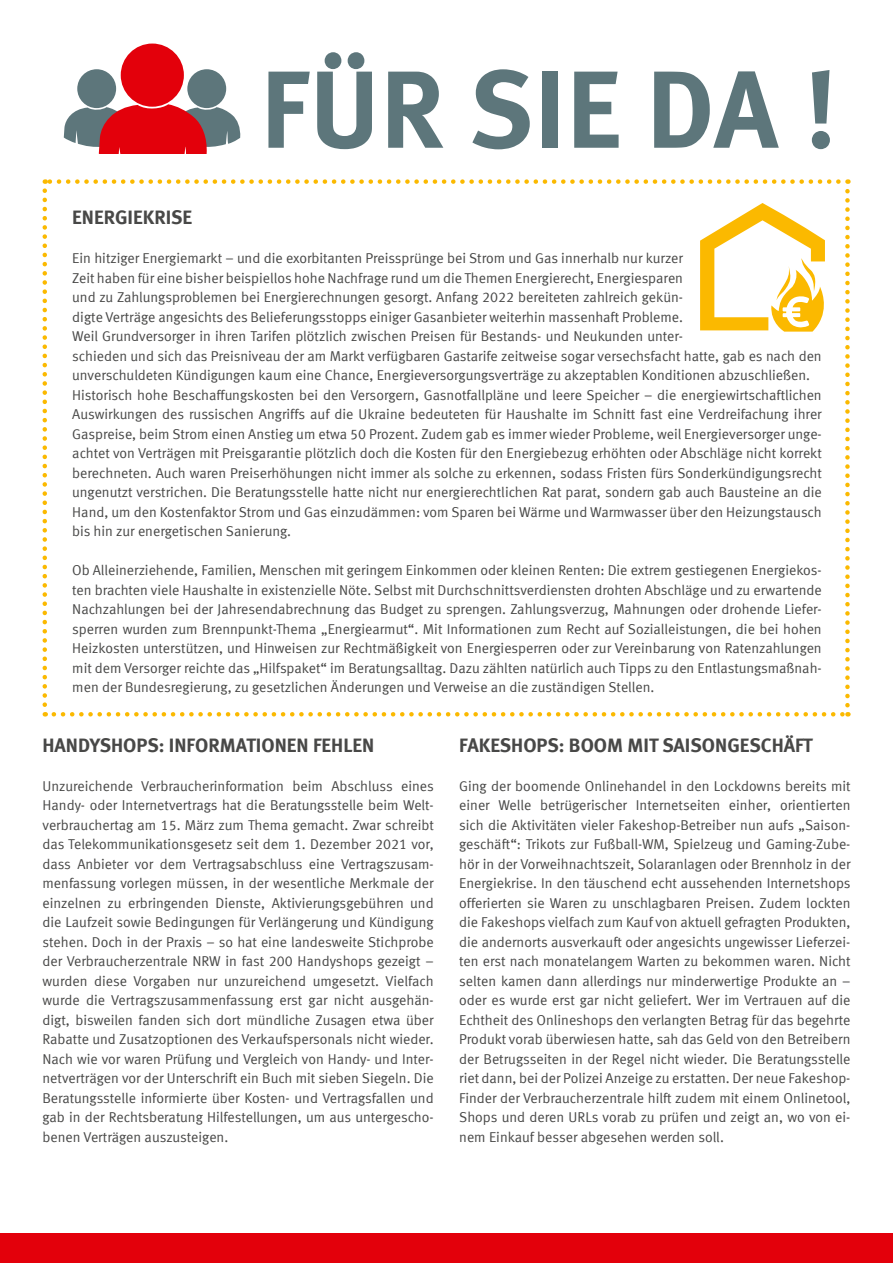
<style>
.page{position:relative;width:893px;height:1263px;background:#fff}
.page>*{position:absolute;margin:0;border:0;box-sizing:border-box;transform-origin:0 0}
.t1{font:109.5px "Meta Bold LF";letter-spacing:.01em;color:#5d767b}
.t2{font:700 19.5px "VZ Meta LF";color:#484847}
.t3{font:14.25px/19.5px "VZ Meta LF";color:#484847;text-align:justify}
</style>
<div class="page">
<div style="left:0;top:1233px;width:893px;height:30px;background:#e3000b"></div>
<div style="left:187px;top:69px;width:39px;height:39px;background:#5d767b;border-radius:50%"></div>
<div style="left:77px;top:69px;width:39px;height:39px;background:#5d767b;border-radius:50%"></div>
<div style="left:121px;top:44px;width:63px;height:63px;background:#e3000b;border-radius:50%"></div>
<svg style="left:43px;top:191px;width:4px;height:525px"></svg>
<svg style="left:54px;top:712px;width:794px;height:4px"></svg>
<svg style="left:845px;top:179px;width:5px;height:526px"></svg>
<svg style="left:45px;top:104px;width:793px;height:80px"></svg>
<div style="left:64px;top:154px;width:228px;height:17px;background:#fff"></div>
<svg style="left:700px;top:203px;width:125px;height:129px"></svg>
<h1 class="t1" style="left:261px;top:45px;width:578px">FÜR SIE DA !</h1>
<h2 class="t2" style="left:72px;top:206px;width:121px">ENERGIEKRISE</h2>
<p class="t3" style="left:72px;top:248px;width:751px;text-align:left">Ein hitziger Energiemarkt – und die exorbitanten Preissprünge bei Strom und Gas innerhalb nur kurzer<br>Zeit haben für eine bisher beispiellos hohe Nachfrage rund um die Themen Energierecht, Energiesparen<br>und zu Zahlungsproblemen bei Energierechnungen gesorgt. Anfang 2022 bereiteten zahlreich gekün-<br>digte Verträge angesichts des Belieferungsstopps einiger Gasanbieter weiterhin massenhaft Probleme.<br>Weil Grundversorger in ihren Tarifen plötzlich zwischen Preisen für Bestands- und Neukunden unter-<br>schieden und sich das Preisniveau der am Markt verfügbaren Gastarife zeitweise sogar versechsfacht hatte, gab es nach den unverschuldeten Kündigungen kaum eine Chance, Energieversorgungsverträge zu akzeptablen Konditionen abzuschließen.<br>Historisch hohe Beschaffungskosten bei den Versorgern, Gasnotfallpläne und leere Speicher – die energiewirtschaftlichen Auswirkungen des russischen Angriffs auf die Ukraine bedeuteten für Haushalte im Schnitt fast eine Verdreifachung ihrer Gaspreise, beim Strom einen Anstieg um etwa 50 Prozent. Zudem gab es immer wieder Probleme, weil Energieversorger unge&shy;achtet von Verträgen mit Preisgarantie plötzlich doch die Kosten für den Energiebezug erhöhten oder Abschläge nicht korrekt berechneten. Auch waren Preiserhöhungen nicht immer als solche zu erkennen, sodass Fristen fürs Sonderkündigungsrecht ungenutzt verstrichen. Die Beratungsstelle hatte nicht nur energierechtlichen Rat parat, sondern gab auch Bausteine an die Hand, um den Kostenfaktor Strom und Gas einzudämmen: vom Sparen bei Wärme und Warmwasser über den Heizungstausch bis hin zur energetischen Sanierung.</p>
<p class="t3" style="left:72px;top:560px;width:751px">Ob Alleinerziehende, Familien, Menschen mit geringem Einkommen oder kleinen Renten: Die extrem gestiegenen Energiekos&shy;ten brachten viele Haushalte in existenzielle Nöte. Selbst mit Durchschnittsverdiensten drohten Abschläge und zu erwartende Nachzahlungen bei der Jahresendabrechnung das Budget zu sprengen. Zahlungsverzug, Mahnungen oder drohende Liefer&shy;sperren wurden zum Brennpunkt-Thema „Energiearmut“. Mit Informationen zum Recht auf Sozialleistungen, die bei hohen Heizkosten unterstützen, und Hinweisen zur Rechtmäßigkeit von Energiesperren oder zur Vereinbarung von Ratenzahlungen mit dem Versorger reichte das „Hilfspaket“ im Beratungsalltag. Dazu zählten natürlich auch Tipps zu den Entlastungsmaßnah&shy;men der Bundesregierung, zu gesetzlichen Änderungen und Verweise an die zuständigen Stellen.</p>
<h2 class="t2" style="left:43px;top:733px;width:333px">HANDYSHOPS: INFORMATIONEN FEHLEN</h2>
<p class="t3" style="left:43px;top:776px;width:393px">Unzureichende Verbraucherinformation beim Abschluss eines Handy- oder Internetvertrags hat die Beratungsstelle beim Welt&shy;verbrauchertag am 15. März zum Thema gemacht. Zwar schreibt das Telekommunikationsgesetz seit dem 1. Dezember 2021 vor, dass Anbieter vor dem Vertragsabschluss eine Vertragszusam&shy;menfassung vorlegen müssen, in der wesentliche Merkmale der einzelnen zu erbringenden Dienste, Aktivierungsgebühren und die Laufzeit sowie Bedingungen für Verlängerung und Kündigung stehen. Doch in der Praxis – so hat eine landesweite Stichprobe der Verbraucherzentrale NRW in fast 200 Handyshops gezeigt – wurden diese Vorgaben nur unzureichend umgesetzt. Vielfach wurde die Vertragszusammenfassung erst gar nicht ausgehän&shy;digt, bisweilen fanden sich dort mündliche Zusagen etwa über Rabatte und Zusatzoptionen des Verkaufspersonals nicht wieder.<br>Nach wie vor waren Prüfung und Vergleich von Handy- und Inter&shy;netverträgen vor der Unterschrift ein Buch mit sieben Siegeln. Die Beratungsstelle informierte über Kosten- und Vertragsfallen und gab in der Rechtsberatung Hilfestellungen, um aus untergescho&shy;benen Verträgen auszusteigen.</p>
<h2 class="t2" style="left:459px;top:733px;width:355px">FAKESHOPS: BOOM MIT SAISONGESCHÄFT</h2>
<p class="t3" style="left:459px;top:776px;width:393px">Ging der boomende Onlinehandel in den Lockdowns bereits mit einer Welle betrügerischer Internetseiten einher, orientierten sich die Aktivitäten vieler Fakeshop-Betreiber nun aufs „Saison&shy;geschäft“: Trikots zur Fußball-WM, Spielzeug und Gaming-Zube&shy;hör in der Vorweihnachtszeit, Solaranlagen oder Brennholz in der Energiekrise. In den täuschend echt aussehenden Internetshops offerierten sie Waren zu unschlagbaren Preisen. Zudem lockten die Fakeshops vielfach zum Kauf von aktuell gefragten Produkten, die andernorts ausverkauft oder angesichts ungewisser Lieferzei&shy;ten erst nach monatelangem Warten zu bekommen waren. Nicht selten kamen dann allerdings nur minderwertige Produkte an – oder es wurde erst gar nicht geliefert. Wer im Vertrauen auf die Echtheit des Onlineshops den verlangten Betrag für das begehrte Produkt vorab überwiesen hatte, sah das Geld von den Betreibern der Betrugsseiten in der Regel nicht wieder. Die Beratungsstelle riet dann, bei der Polizei Anzeige zu erstatten. Der neue Fakeshop-Finder der Verbraucherzentrale hilft zudem mit einem Onlinetool, Shops und deren URLs vorab zu prüfen und zeigt an, wo von ei&shy;nem Einkauf besser abgesehen werden soll.</p>
</div>
